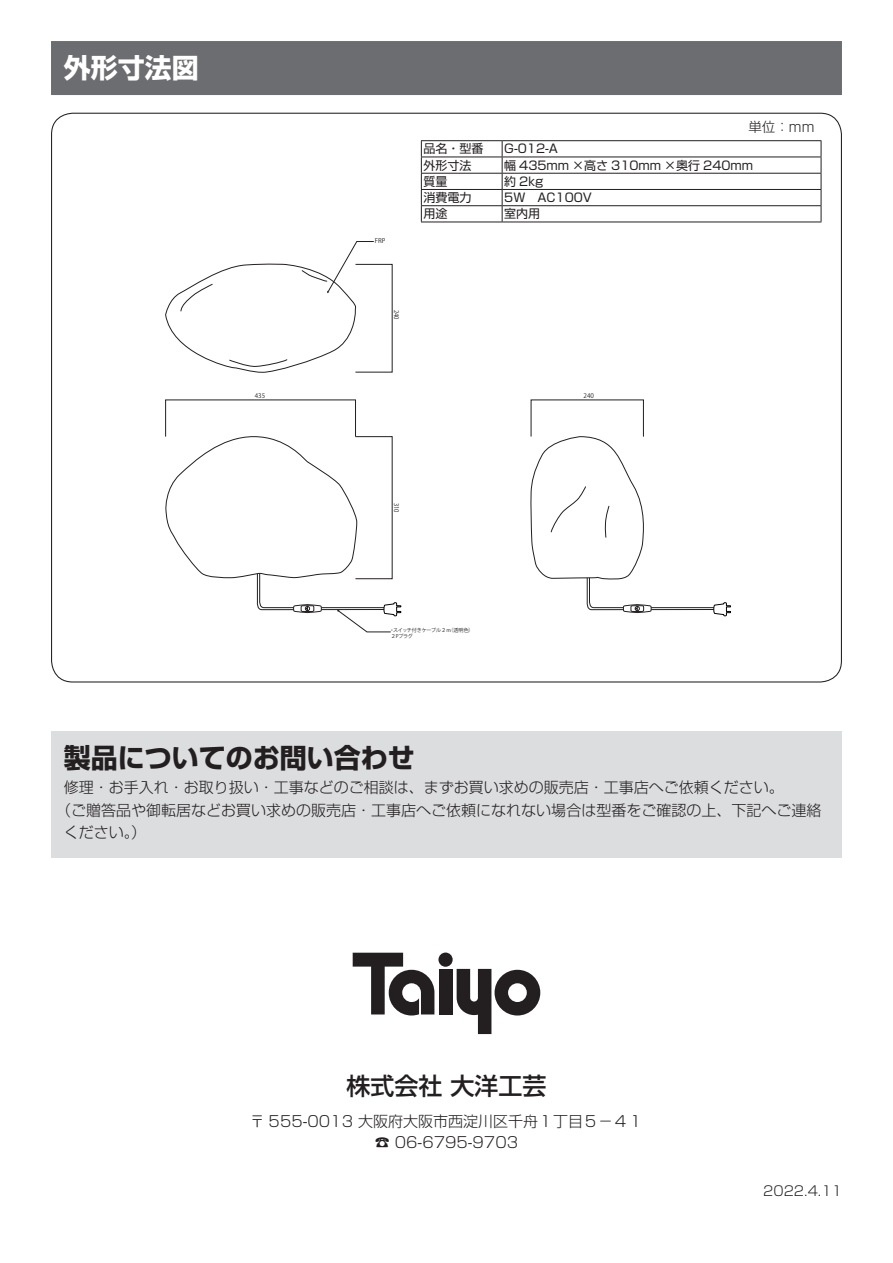
<style>
.page{position:relative;width:893px;height:1263px;background:#fff}
.page>*{position:absolute;margin:0;border:0;box-sizing:border-box;transform-origin:0 0}
.t1{font:700 27px "Shin Go Pro";color:#231f20}
.t2{font:700 27px "Shin Go Pro";color:#fff}
.t3{font:500 24px "Shin Go Pro";color:#231f20}
.t4{font:300 15px/21px "Shin Go Pro";color:#231f20;text-align:center}
.t5{font:300 13.5px "Shin Go Pro";color:#231f20}
.t6{font:12px "Shin Go Pro";color:#231f20}
.t7{font:6.3px "Koz Go Pr 6 N";color:#231f20}
.t8{font:6.3px "Koz Go Pr 6 N";color:#231f20;scale:.95 1}
.t9{font:5.1px/6.1px "Koz Go Pr 6 N";letter-spacing:-.04em;color:#231f20}
</style>
<div class="page">
<svg style="left:531px;top:436px;width:200px;height:180px"></svg>
<svg style="left:165px;top:241px;width:209px;height:132px"></svg>
<svg style="left:165px;top:436px;width:236px;height:196px"></svg>
<div style="left:439px;top:969px;width:13px;height:45px;background:#231f20"></div>
<div style="left:438px;top:952px;width:15px;height:15px;background:#231f20;border-radius:50%"></div>
<svg style="left:457px;top:969px;width:83px;height:65px"></svg>
<svg style="left:353px;top:953px;width:81px;height:62px"></svg>
<div style="left:51px;top:41px;width:791px;height:54px;background:#6c6d70"></div>
<div style="left:51px;top:731px;width:791px;height:126px;background:#dcdddf"></div>
<hr style="left:421px;top:140px;width:81px;height:1px;background:#231f20">
<hr style="left:502px;top:140px;width:319px;height:1px;background:#231f20">
<hr style="left:421px;top:157px;width:81px;height:1px;background:#231f20">
<hr style="left:502px;top:157px;width:319px;height:1px;background:#231f20">
<hr style="left:421px;top:173px;width:81px;height:1px;background:#231f20">
<hr style="left:502px;top:173px;width:319px;height:1px;background:#231f20">
<hr style="left:421px;top:189px;width:81px;height:1px;background:#231f20">
<hr style="left:502px;top:189px;width:319px;height:1px;background:#231f20">
<hr style="left:421px;top:205px;width:81px;height:1px;background:#231f20">
<svg style="left:421px;top:141px;width:1px;height:81px"></svg>
<hr style="left:502px;top:205px;width:319px;height:1px;background:#231f20">
<svg style="left:502px;top:141px;width:1px;height:81px"></svg>
<svg style="left:821px;top:141px;width:1px;height:81px"></svg>
<hr style="left:421px;top:222px;width:81px;height:1px;background:#231f20">
<hr style="left:502px;top:222px;width:319px;height:1px;background:#231f20">
<h1 class="t2" style="left:64px;top:46px;width:136px">外形寸法図</h1>
<p class="t5" style="left:748px;top:116px;width:67px">単位：mm</p>
<p class="t7" style="left:375px;top:237px;width:12px">FRP</p>
<p class="t6" style="left:423px;top:139px;width:61px">品名・型番</p>
<p class="t6" style="left:504px;top:139px;width:55px">G-012-A</p>
<p class="t6" style="left:423px;top:155px;width:49px">外形寸法</p>
<p class="t6" style="left:504px;top:155px;width:250px">幅 435mm ×高さ 310mm ×奥行 240mm</p>
<p class="t6" style="left:423px;top:171px;width:25px">質量</p>
<p class="t6" style="left:504px;top:171px;width:40px">約 2kg</p>
<p class="t6" style="left:423px;top:188px;width:49px">消費電力</p>
<p class="t6" style="left:504px;top:188px;width:89px">5W　AC100V</p>
<p class="t6" style="left:423px;top:204px;width:25px">用途</p>
<p class="t6" style="left:504px;top:204px;width:37px">室内用</p>
<p class="t8" style="left:400px;top:310px;width:12px;rotate:90deg">240</p>
<p class="t7" style="left:255px;top:392px;width:12px">435</p>
<p class="t7" style="left:583px;top:392px;width:12px">240</p>
<p class="t8" style="left:400px;top:503px;width:12px;rotate:90deg">310</p>
<p class="t9" style="left:389px;top:627px;width:86px">・スイッチ付きケーブル２m（透明色）<br>２Pプラグ</p>
<h1 class="t1" style="left:64px;top:736px;width:353px">製品についてのお問い合わせ</h1>
<p class="t4" style="left:64px;top:775px;width:722px">修理・お手入れ・お取り扱い・工事などのご相談は、まずお買い求めの販売店・工事店へご依頼ください。</p>
<p class="t4" style="left:56px;top:798px;width:767px">（ご贈答品や御転居などお買い求めの販売店・工事店へご依頼になれない場合は型番をご確認の上、下記へご連絡</p>
<p class="t4" style="left:64px;top:820px;width:84px">ください。）</p>
<h2 class="t3" style="left:346px;top:1066px;width:201px">株式会社 大洋工芸</h2>
<p class="t4" style="left:250px;top:1109px;width:395px">〒 555-0013 大阪府大阪市西淀川区千舟１丁目５−４１☎ 06-6795-9703</p>
<p class="t5" style="left:763px;top:1179px;width:80px">2022.4.11</p>
</div>
